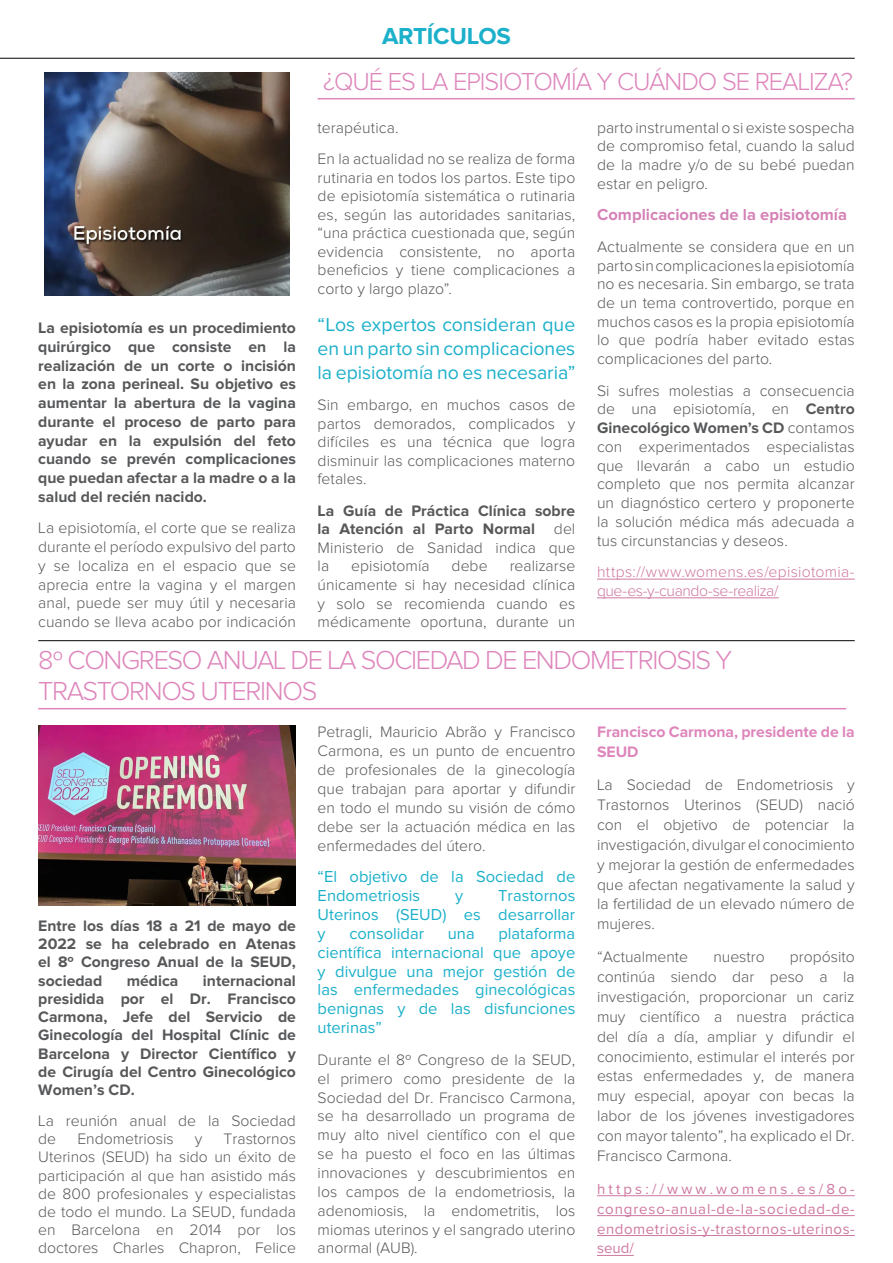
<style>
.page{position:relative;width:893px;height:1263px;background:#fff}
.page>*{position:absolute;margin:0;border:0;box-sizing:border-box;transform-origin:0 0}
.ENTRADAS{font:300 27px/31.5px "Proxima Nova";letter-spacing:-.05em;color:#de85bb}
.ENTRADAS-2{font:300 25.5px "Proxima Nova";letter-spacing:-.04em;color:#de85bb}
.HABLEMOS_DE_MENOPAUS{font:700 24px "Proxima Nova";letter-spacing:-.01em;color:#1cb0ca}
.LINKs{font:19.5px/24px "Proxima Nova";color:#1cb0ca;text-align:justify}
.LINKs-2{font:16.5px/18.9px "Proxima Nova";color:#1cb0ca;text-align:justify}
.LINKs-3{font:700 16.5px "Proxima Nova";color:#d582b7}
.LINKs-4{font:300 15.75px/18.8px "Proxima Nova";color:#57585a;text-align:justify}
.LINKs-5{font:700 15.75px/18.8px "Proxima Nova";color:#57585a;text-align:justify}
.LINKs-6{font:300 15.75px/18.8px "Proxima Nova";letter-spacing:.015em;color:#cf78a1}
.LINKs-7{font:700 15.75px/20px "Proxima Nova";color:#de85bb}
.LINKs-8{font:15px/20px "Proxima Nova";letter-spacing:.04em;color:#cf78a1;text-align:justify}
.s1{font-weight:300}
.s2{font-weight:700}
</style>
<div class="page">
<hr style="left:0;top:58px;width:855px;height:1px;background:#231f20">
<hr style="left:597px;top:579px;width:258px;height:1px;background:#cf78a1">
<hr style="left:597px;top:598px;width:182px;height:1px;background:#cf78a1">
<hr style="left:597px;top:1195px;width:258px;height:1px;background:#cf78a1">
<hr style="left:597px;top:1215px;width:258px;height:1px;background:#cf78a1">
<hr style="left:597px;top:1235px;width:258px;height:1px;background:#cf78a1">
<hr style="left:597px;top:1255px;width:37px;height:1px;background:#cf78a1">
<img style="left:44px;top:72px;width:245px;height:224px">
<hr style="left:318px;top:98px;width:537px;height:1px;background:#de85bb">
<hr style="left:38px;top:640px;width:817px;height:1px;background:#231f20">
<hr style="left:38px;top:708px;width:808px;height:1px;background:#de85bb">
<img style="left:38px;top:725px;width:258px;height:181px">
<p class="HABLEMOS_DE_MENOPAUS" style="left:382px;top:22px;width:130px">ARTÍCULOS</p>
<p class="LINKs-5" style="left:38px;top:319px;width:259px">La episiotomía es un procedimiento quirúrgico que consiste en la realización de un corte o incisión en la zona perineal. Su objetivo es aumentar la abertura de la vagina durante el proceso de parto para ayudar en la expulsión del feto cuando se prevén complicaciones que puedan afectar a la madre o a la salud del recién nacido.</p>
<p class="LINKs-4" style="left:38px;top:519px;width:259px">La episiotomía, el corte que se realiza durante el período expulsivo del parto y se localiza en el espacio que se aprecia entre la vagina y el margen anal, puede ser muy útil y necesaria cuando se lleva acabo por indicación</p>
<p class="ENTRADAS-2" style="left:323px;top:70px;width:531px">¿QUÉ ES LA EPISIOTOMÍA Y CUÁNDO SE REALIZA?</p>
<p class="LINKs-4" style="left:318px;top:119px;width:82px">terapéutica.</p>
<p class="LINKs-4" style="left:318px;top:150px;width:259px">En la actualidad no se realiza de forma rutinaria en todos los partos. Este tipo de episiotomía sistemática o rutinaria es, según las autoridades sanitarias, “una práctica cuestionada que, según evidencia consistente, no aporta beneficios y tiene complicaciones a corto y largo plazo”.</p>
<p class="LINKs" style="left:318px;top:313px;width:259px">“Los expertos consideran que en un parto sin complicaciones la episiotomía no es necesaria”</p>
<p class="LINKs-4" style="left:318px;top:396px;width:259px">Sin embargo, en muchos casos de partos demorados, complicados y difíciles es una técnica que logra disminuir las complicaciones materno fetales.</p>
<p class="LINKs-5" style="left:318px;top:501px;width:259px">La Guía de Práctica Clínica sobre la Atención al Parto Normal <span class="s1">del Ministerio de Sanidad indica que la</span></p>
<p class="LINKs-4" style="left:351px;top:557px;width:80px">episiotomía</p>
<p class="LINKs-4" style="left:452px;top:557px;width:38px">debe</p>
<p class="LINKs-4" style="left:318px;top:558px;width:259px;text-indent:192px">realizarse únicamente si hay necesidad clínica y solo se recomienda cuando es médicamente oportuna, durante un</p>
<p class="LINKs-4" style="left:597px;top:119px;width:259px">parto instrumental o si existe sospecha de compromiso fetal, cuando la salud de la madre y/o de su bebé puedan estar en peligro.</p>
<p class="LINKs-3" style="left:597px;top:205px;width:251px">Complicaciones de la episiotomía</p>
<p class="LINKs-4" style="left:597px;top:238px;width:259px">Actualmente se considera que en un parto sin complicaciones la episiotomía no es necesaria. Sin embargo, se trata de un tema controvertido, porque en muchos casos es la propia episiotomía lo que podría haber evitado estas complicaciones del parto.</p>
<p class="LINKs-4" style="left:597px;top:382px;width:259px">Si sufres molestias a consecuencia de una episiotomía, en <span class="s2">Centro Ginecológico Women’s CD</span> contamos con experimentados especialistas que llevarán a cabo un estudio completo que nos permita alcanzar un diagnóstico certero y proponerte la solución médica más adecuada a tus circunstancias y deseos.</p>
<p class="LINKs-6" style="left:597px;top:563px;width:259px">https://www.womens.es/episiotomia&shy;que-es-y-cuando-se-realiza/</p>
<p class="ENTRADAS" style="left:38px;top:645px;width:695px">8º CONGRESO ANUAL DE LA SOCIEDAD DE ENDOMETRIOSIS Y<br>TRASTORNOS UTERINOS</p>
<p class="LINKs-5" style="left:38px;top:917px;width:259px;line-height:18.1px">Entre los días 18 a 21 de mayo de 2022 se ha celebrado en Atenas el 8º Congreso Anual de la SEUD, sociedad</p>
<p class="LINKs-5" style="left:127px;top:971px;width:53px">médica</p>
<p class="LINKs-5" style="left:38px;top:972px;width:259px;line-height:18.1px;text-indent:165px">internacional presidida por el Dr. Francisco Carmona, Jefe del Servicio de Ginecología del Hospital Clínic de Barcelona y Director Científico y de Cirugía del Centro Ginecológico Women’s CD.</p>
<p class="LINKs-4" style="left:38px;top:1112px;width:259px;line-height:18.1px">La reunión anual de la Sociedad de</p>
<p class="LINKs-4" style="left:38px;top:1130px;width:259px;line-height:18.1px;text-indent:185px">Trastornos Uterinos (SEUD) ha sido un éxito de participación al que han asistido más de 800 profesionales y especialistas de todo el mundo. La SEUD, fundada en Barcelona en 2014 por los doctores Charles Chapron, Felice</p>
<p class="LINKs-4" style="left:77px;top:1130px;width:98px">Endometriosis</p>
<p class="LINKs-4" style="left:195px;top:1130px;width:9px">y</p>
<p class="LINKs-4" style="left:318px;top:723px;width:259px">Petragli, Mauricio Abrão y Francisco Carmona, es un punto de encuentro de profesionales de la ginecología que trabajan para aportar y difundir en todo el mundo su visión de cómo debe ser la actuación médica en las enfermedades del útero.</p>
<p class="LINKs-2" style="left:318px;top:867px;width:259px">“El objetivo de la Sociedad de<br>Endometriosis</p>
<p class="LINKs-2" style="left:318px;top:886px;width:259px;text-indent:181px">Trastornos Uterinos (SEUD) es desarrollar y</p>
<p class="LINKs-2" style="left:455px;top:886px;width:10px">y</p>
<p class="LINKs-2" style="left:318px;top:924px;width:259px;text-indent:181px">plataforma científica internacional que apoye y divulgue una mejor gestión de las enfermedades ginecológicas benignas y de las disfunciones uterinas”</p>
<p class="LINKs-4" style="left:318px;top:1051px;width:259px">Durante el 8º Congreso de la SEUD, el primero como presidente de la Sociedad del Dr. Francisco Carmona, se ha desarrollado un programa de muy alto nivel científico con el que se ha puesto el foco en las últimas innovaciones y descubrimientos en los campos de la endometriosis, la adenomiosis, la endometritis, los miomas uterinos y el sangrado uterino anormal (AUB).</p>
<p class="LINKs-2" style="left:349px;top:924px;width:76px">consolidar</p>
<p class="LINKs-2" style="left:448px;top:924px;width:28px">una</p>
<p class="LINKs-7" style="left:597px;top:723px;width:259px">Francisco Carmona, presidente de la<br>SEUD</p>
<p class="LINKs-4" style="left:597px;top:775px;width:259px;line-height:20px">La Sociedad de Endometriosis y Trastornos Uterinos (SEUD) nació con el objetivo de potenciar la investigación, divulgar el conocimiento y mejorar la gestión de enfermedades que afectan negativamente la salud y la fertilidad de un elevado número de mujeres.</p>
<p class="LINKs-4" style="left:597px;top:948px;width:93px">“Actualmente</p>
<p class="LINKs-4" style="left:713px;top:948px;width:53px">nuestro</p>
<p class="LINKs-4" style="left:597px;top:947px;width:259px;line-height:20px;text-indent:193px">propósito continúa siendo dar peso a la investigación, proporcionar un cariz muy científico a nuestra práctica del día a día, ampliar y difundir el conocimiento, estimular el interés por estas enfermedades y, de manera muy especial, apoyar con becas la labor de los jóvenes investigadores con mayor talento”, ha explicado el Dr.<br>Francisco Carmona.</p>
<p class="LINKs-8" style="left:597px;top:1179px;width:259px">https://www.womens.es/8o&shy;congreso-anual-de-la-sociedad-de&shy;endometriosis-y-trastornos-uterinos&shy;seud/</p>
</div>
